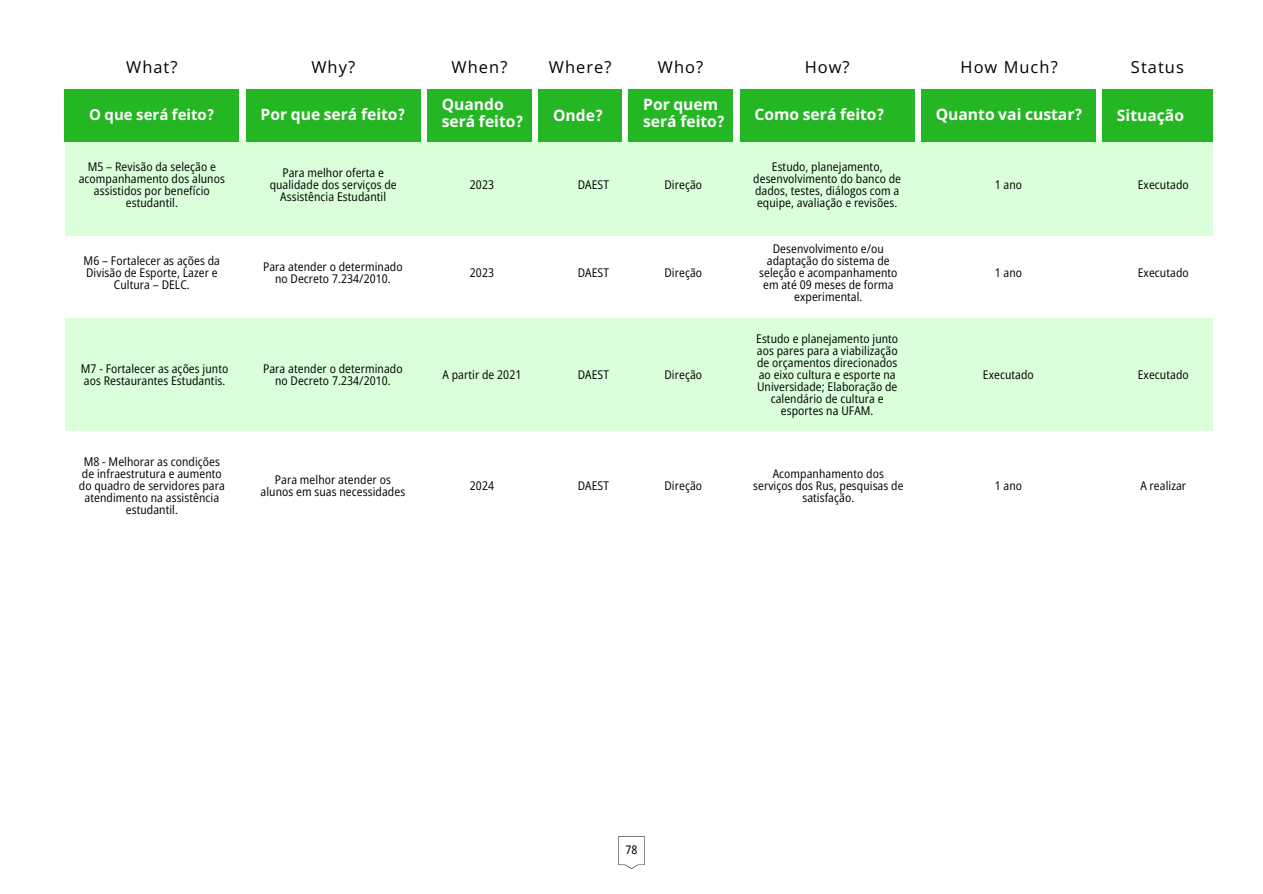
<style>
.page{position:relative;width:1263px;height:894px;background:#fff}
.page>*{position:absolute;margin:0;border:0;box-sizing:border-box;transform-origin:0 0}
.t1{font:16.5px "Open Sans";letter-spacing:.065em;color:#000}
.t2{font:700 15.6px/16.8px "Noto Sans";color:#fff}
.t3{font:700 15px "Noto Sans";color:#fff}
.t4{font:semi-condensed 12px/12px "Open Sans";letter-spacing:.005em;color:#000;text-align:center}
.t5{font:semi-condensed 11.85px "Noto Sans Devanagari";color:#000}
.s1{font-family:"Noto Sans Devanagari";font-stretch:semi-condensed}
</style>
<div class="page">
<div style="left:65px;top:140px;width:1147px;height:95px;background:#daffda"></div>
<div style="left:65px;top:318px;width:1147px;height:113px;background:#daffda"></div>
<div style="left:65px;top:89px;width:174px;height:53px;background:#25b623"></div>
<div style="left:246px;top:89px;width:174px;height:53px;background:#25b623"></div>
<div style="left:740px;top:89px;width:174px;height:53px;background:#25b623"></div>
<div style="left:921px;top:89px;width:175px;height:53px;background:#25b623"></div>
<div style="left:427px;top:89px;width:105px;height:53px;background:#25b623"></div>
<div style="left:539px;top:89px;width:83px;height:53px;background:#25b623"></div>
<div style="left:629px;top:89px;width:104px;height:53px;background:#25b623"></div>
<div style="left:1102px;top:89px;width:110px;height:53px;background:#25b623"></div>
<img style="left:618px;top:836px;width:26px;height:32px">
<p class="t1" style="left:126px;top:55px;width:53px">What?</p>
<p class="t1" style="left:311px;top:55px;width:45px">Why?</p>
<p class="t1" style="left:452px;top:55px;width:57px">When?</p>
<p class="t1" style="left:549px;top:55px;width:64px">Where?</p>
<p class="t1" style="left:658px;top:55px;width:47px">Who?</p>
<p class="t1" style="left:805px;top:55px;width:46px">How?</p>
<p class="t1" style="left:960px;top:55px;width:99px">How Much?</p>
<p class="t1" style="left:1131px;top:55px;width:54px">Status</p>
<p class="t2" style="left:442px;top:95px;width:83px">Quando será feito<span class="s1">?</span></p>
<p class="t2" style="left:553px;top:106px;width:51px">Onde<span class="s1">?</span></p>
<p class="t2" style="left:643px;top:95px;width:83px">Por quem será feito<span class="s1">?</span></p>
<p class="t2" style="left:1117px;top:106px;width:69px">Situação</p>
<p class="t3" style="left:89px;top:104px;width:127px">O que será feito<span class="s1">?</span></p>
<p class="t2" style="left:261px;top:106px;width:147px">Por que será feito<span class="s1">?</span></p>
<p class="t2" style="left:754px;top:106px;width:132px">Como será feito<span class="s1">?</span></p>
<p class="t2" style="left:936px;top:106px;width:148px">Quanto vai custar<span class="s1">?</span></p>
<p class="t4" style="left:79px;top:160px;width:148px">M5 – Revisão da seleção e acompanhamento dos alunos assistidos por benefício estudantil.</p>
<p class="t4" style="left:84px;top:254px;width:138px">M6 – Fortalecer as ações da<br>Divisão de Esporte, Lazer e<br>Cultura – DELC.</p>
<p class="t4" style="left:81px;top:362px;width:149px;text-align:left">M7 - Fortalecer as ações junto aos Restaurantes Estudantis.</p>
<p class="t4" style="left:79px;top:455px;width:147px">M8 - Melhorar as condições de infraestrutura e aumento do quadro de servidores para atendimento na assistência estudantil.</p>
<p class="t4" style="left:270px;top:166px;width:129px">Para melhor oferta e qualidade dos serviços de<br>Assistência Estudantil</p>
<p class="t4" style="left:263px;top:260px;width:141px">Para atender o determinado no Decreto 7.234/2010.</p>
<p class="t4" style="left:263px;top:362px;width:141px">Para atender o determinado no Decreto 7.234/2010.</p>
<p class="t4" style="left:261px;top:473px;width:146px">Para melhor atender os alunos em suas necessidades</p>
<p class="t4" style="left:470px;top:178px;width:26px">2023</p>
<p class="t4" style="left:470px;top:266px;width:26px">2023</p>
<p class="t4" style="left:442px;top:368px;width:80px">A partir de 2021</p>
<p class="t4" style="left:470px;top:479px;width:26px">2024</p>
<p class="t4" style="left:578px;top:178px;width:33px">DAEST</p>
<p class="t4" style="left:578px;top:266px;width:33px">DAEST</p>
<p class="t4" style="left:664px;top:178px;width:39px">Direção</p>
<p class="t4" style="left:664px;top:266px;width:39px">Direção</p>
<p class="t4" style="left:753px;top:160px;width:149px">Estudo, planejamento, desenvolvimento do banco de dados, testes, diálogos com a equipe, avaliação e revisões.</p>
<p class="t4" style="left:759px;top:242px;width:140px">Desenvolvimento e/ou adaptação do sistema de seleção e acompanhamento em até 09 meses de forma experimental.</p>
<p class="t4" style="left:578px;top:368px;width:33px">DAEST</p>
<p class="t4" style="left:664px;top:368px;width:39px">Direção</p>
<p class="t4" style="left:756px;top:332px;width:144px">Estudo e planejamento junto aos pares para a viabilização de orçamentos direcionados ao eixo cultura e esporte na<br>Universidade; Elaboração de calendário de cultura e esportes na UFAM.</p>
<p class="t4" style="left:578px;top:479px;width:33px">DAEST</p>
<p class="t4" style="left:664px;top:479px;width:39px">Direção</p>
<p class="t4" style="left:753px;top:467px;width:152px">Acompanhamento dos serviços dos Rus, pesquisas de satisfação.</p>
<p class="t4" style="left:995px;top:178px;width:29px">1 ano</p>
<p class="t4" style="left:995px;top:266px;width:29px">1 ano</p>
<p class="t4" style="left:983px;top:368px;width:52px">Executado</p>
<p class="t4" style="left:995px;top:479px;width:29px">1 ano</p>
<p class="t4" style="left:1138px;top:178px;width:52px">Executado</p>
<p class="t4" style="left:1138px;top:266px;width:52px">Executado</p>
<p class="t4" style="left:1138px;top:368px;width:52px">Executado</p>
<p class="t4" style="left:1140px;top:479px;width:47px">A realizar</p>
<p class="t5" style="left:625px;top:843px;width:13px">78</p>
</div>
